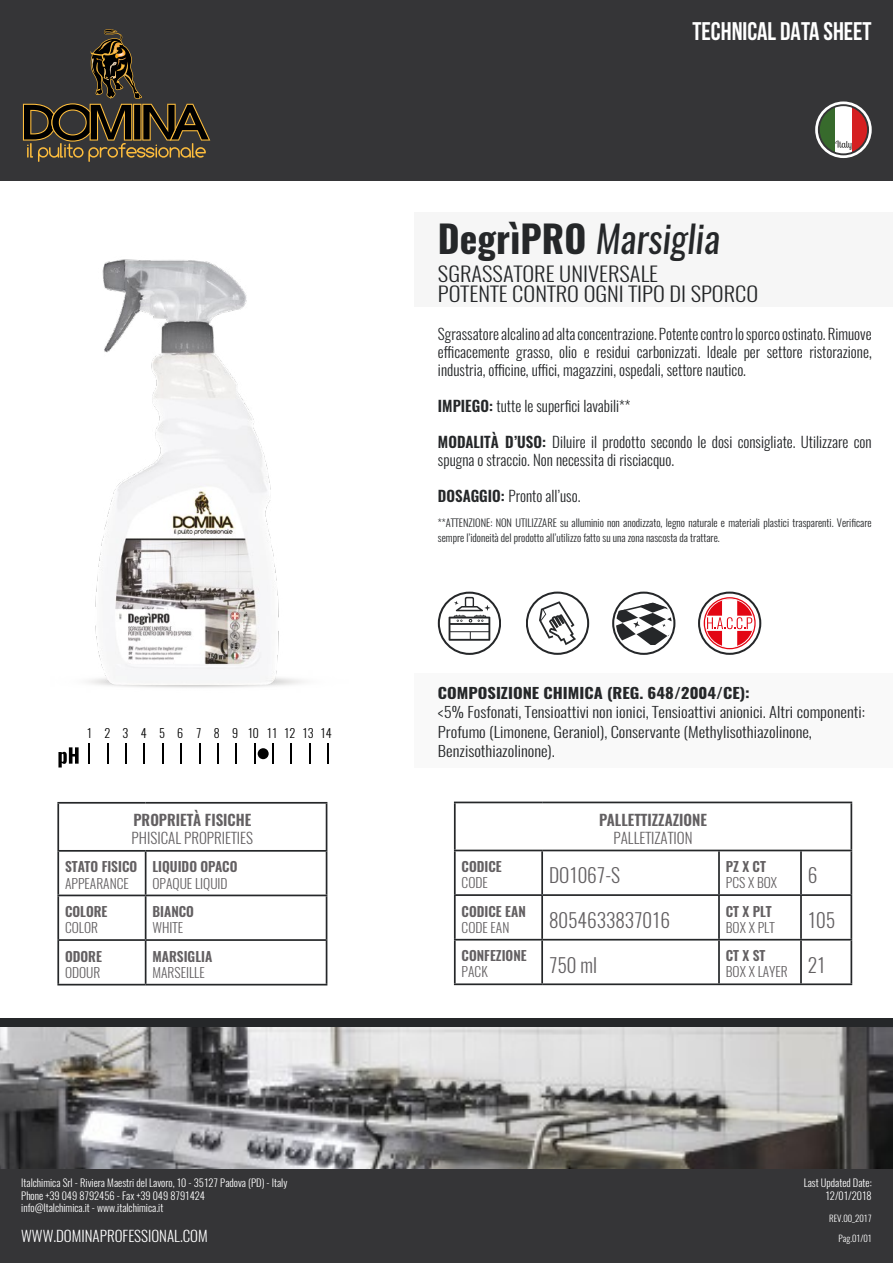
<style>
.page{position:relative;width:893px;height:1263px;background:#fff}
.page>*{position:absolute;margin:0;border:0;box-sizing:border-box;transform-origin:0 0}
.t1{font:italic 37.5px "Oswald";color:#252729}
.t2{font:700 25.5px "Bebas Neue";color:#fff}
.t3{font:300 20.25px/19.5px "Oswald";color:#252729;scale:1.11 1}
.t4{font:300 19.5px "Oswald";color:#636062}
.t5{font:300 15px/18px "Oswald";color:#252729;text-align:justify}
.t6{font:600 15px "Oswald";color:#636062}
.t7{font:300 15px "Oswald";color:#636062}
.t8{font:300 15px "Oswald";color:#fff}
.t9{font:300 14.85px/19.5px "Oswald";color:#252729;scale:1.11 1}
.t10{font:700 14.85px "Oswald";color:#252729;scale:1.11 1}
.t11{font:300 13.5px/16.2px "Oswald";color:#636062}
.t12{font:600 13.5px "Oswald";color:#636062}
.t13{font:300 12.15px "Oswald";letter-spacing:.285em;color:#000}
.t14{font:300 10.5px/15px "Oswald";color:#252729}
.t15{font:300 10.5px/12.6px "Oswald";color:#fff}
.t16{font:300 9px "Oswald";color:#fff}
.s1{font-weight:700;font-style:normal}
.s2{font-weight:600}
</style>
<div class="page">
<div style="left:415px;top:213px;width:478px;height:94px;background:#f6f6f6"></div>
<div style="left:415px;top:673px;width:478px;height:94px;background:#f6f6f6"></div>
<img style="left:0;top:1027px;width:893px;height:142px">
<div style="left:0;top:1018px;width:893px;height:9px;background:#252729"></div>
<div style="left:0;top:1169px;width:893px;height:94px;background:#353537"></div>
<div style="left:0;top:0;width:893px;height:181px;background:#353537"></div>
<svg style="left:23px;top:29px;width:187px;height:133px"></svg>
<hr style="left:57px;top:802px;width:89px;height:2px;background:#252729">
<hr style="left:57px;top:804px;width:2px;height:46px;background:#252729">
<hr style="left:146px;top:802px;width:181px;height:2px;background:#252729">
<hr style="left:326px;top:804px;width:1px;height:46px;background:#252729">
<hr style="left:57px;top:850px;width:89px;height:2px;background:#252729">
<hr style="left:57px;top:852px;width:2px;height:42px;background:#252729">
<hr style="left:146px;top:850px;width:181px;height:2px;background:#252729">
<hr style="left:145px;top:852px;width:1px;height:42px;background:#252729">
<hr style="left:326px;top:852px;width:1px;height:42px;background:#252729">
<hr style="left:57px;top:894px;width:89px;height:2px;background:#252729">
<hr style="left:57px;top:896px;width:2px;height:43px;background:#252729">
<hr style="left:146px;top:894px;width:181px;height:2px;background:#252729">
<hr style="left:145px;top:896px;width:1px;height:43px;background:#252729">
<hr style="left:326px;top:896px;width:1px;height:43px;background:#252729">
<hr style="left:57px;top:939px;width:89px;height:2px;background:#252729">
<hr style="left:57px;top:941px;width:2px;height:43px;background:#252729">
<hr style="left:146px;top:939px;width:181px;height:2px;background:#252729">
<hr style="left:145px;top:941px;width:1px;height:43px;background:#252729">
<hr style="left:326px;top:941px;width:1px;height:43px;background:#252729">
<hr style="left:57px;top:984px;width:89px;height:1px;background:#252729">
<hr style="left:146px;top:984px;width:181px;height:1px;background:#252729">
<hr style="left:454px;top:801px;width:88px;height:2px;background:#252729">
<hr style="left:454px;top:803px;width:2px;height:47px;background:#252729">
<hr style="left:542px;top:801px;width:177px;height:2px;background:#252729">
<hr style="left:719px;top:801px;width:82px;height:2px;background:#252729">
<hr style="left:801px;top:801px;width:51px;height:2px;background:#252729">
<hr style="left:850px;top:803px;width:2px;height:47px;background:#252729">
<hr style="left:454px;top:850px;width:88px;height:1px;background:#252729">
<hr style="left:454px;top:851px;width:2px;height:43px;background:#252729">
<hr style="left:542px;top:850px;width:177px;height:1px;background:#252729">
<hr style="left:541px;top:851px;width:2px;height:43px;background:#252729">
<hr style="left:719px;top:850px;width:82px;height:1px;background:#252729">
<hr style="left:718px;top:851px;width:2px;height:43px;background:#252729">
<hr style="left:801px;top:850px;width:51px;height:1px;background:#252729">
<hr style="left:800px;top:851px;width:2px;height:43px;background:#252729">
<hr style="left:850px;top:851px;width:2px;height:43px;background:#252729">
<hr style="left:454px;top:894px;width:88px;height:2px;background:#252729">
<hr style="left:454px;top:896px;width:2px;height:43px;background:#252729">
<hr style="left:542px;top:894px;width:177px;height:2px;background:#252729">
<hr style="left:541px;top:896px;width:2px;height:43px;background:#252729">
<hr style="left:719px;top:894px;width:82px;height:2px;background:#252729">
<hr style="left:718px;top:896px;width:2px;height:43px;background:#252729">
<hr style="left:801px;top:894px;width:51px;height:2px;background:#252729">
<hr style="left:800px;top:896px;width:2px;height:43px;background:#252729">
<hr style="left:850px;top:896px;width:2px;height:43px;background:#252729">
<hr style="left:454px;top:939px;width:88px;height:1px;background:#252729">
<hr style="left:454px;top:940px;width:2px;height:43px;background:#252729">
<hr style="left:542px;top:939px;width:177px;height:1px;background:#252729">
<hr style="left:541px;top:940px;width:2px;height:43px;background:#252729">
<hr style="left:719px;top:939px;width:82px;height:1px;background:#252729">
<hr style="left:718px;top:940px;width:2px;height:43px;background:#252729">
<hr style="left:801px;top:939px;width:51px;height:1px;background:#252729">
<hr style="left:800px;top:940px;width:2px;height:43px;background:#252729">
<hr style="left:850px;top:940px;width:2px;height:43px;background:#252729">
<hr style="left:454px;top:983px;width:88px;height:2px;background:#252729">
<hr style="left:542px;top:983px;width:177px;height:2px;background:#252729">
<hr style="left:719px;top:983px;width:82px;height:2px;background:#252729">
<hr style="left:801px;top:983px;width:51px;height:2px;background:#252729">
<svg style="left:815px;top:101px;width:57px;height:57px"></svg>
<svg style="left:58px;top:747px;width:21px;height:20px"></svg>
<svg style="left:89px;top:743px;width:1px;height:20px"></svg>
<svg style="left:126px;top:743px;width:1px;height:20px"></svg>
<svg style="left:162px;top:743px;width:1px;height:20px"></svg>
<svg style="left:199px;top:743px;width:1px;height:20px"></svg>
<svg style="left:236px;top:743px;width:1px;height:20px"></svg>
<svg style="left:272px;top:743px;width:1px;height:20px"></svg>
<svg style="left:309px;top:743px;width:1px;height:20px"></svg>
<svg style="left:327px;top:743px;width:1px;height:20px"></svg>
<svg style="left:107px;top:743px;width:1px;height:20px"></svg>
<svg style="left:144px;top:743px;width:1px;height:20px"></svg>
<svg style="left:181px;top:743px;width:1px;height:20px"></svg>
<svg style="left:217px;top:743px;width:1px;height:20px"></svg>
<svg style="left:254px;top:743px;width:1px;height:20px"></svg>
<svg style="left:291px;top:743px;width:1px;height:20px"></svg>
<div style="left:258px;top:748px;width:11px;height:11px;background:#000;border-radius:50%"></div>
<svg style="left:438px;top:592px;width:63px;height:63px"></svg>
<svg style="left:526px;top:592px;width:63px;height:63px"></svg>
<svg style="left:612px;top:592px;width:63px;height:63px"></svg>
<svg style="left:698px;top:592px;width:63px;height:63px"></svg>
<img style="left:88px;top:259px;width:216px;height:429px">
<h2 class="t2" style="left:692px;top:18px;width:181px">TECHNICAL DATA SHEET</h2>
<h1 class="t1" style="left:438px;top:212px;width:283px"><span class="s1">DegrìPRO</span> Marsiglia</h1>
<h3 class="t3" style="left:438px;top:265px;width:290px">SGRASSATORE UNIVERSALE<br>POTENTE CONTRO OGNI TIPO DI SPORCO</h3>
<p class="t5" style="left:438px;top:324px;width:435px">Sgrassatore alcalino ad alta concentrazione. Potente contro lo sporco ostinato. Rimuove efficacemente grasso, olio e residui carbonizzati. Ideale per settore ristorazione, industria, officine, uffici, magazzini, ospedali, settore nautico.</p>
<p class="t5" style="left:438px;top:396px;width:194px"><span class="s2">IMPIEGO:</span> tutte le superfici lavabili**</p>
<p class="t5" style="left:438px;top:432px;width:435px"><span class="s2">MODALITÀ D’USO:</span> Diluire il prodotto secondo le dosi consigliate. Utilizzare con spugna o straccio. Non necessita di risciacquo.</p>
<p class="t5" style="left:438px;top:486px;width:144px"><span class="s2">DOSAGGIO:</span> Pronto all’uso.</p>
<p class="t14" style="left:438px;top:515px;width:435px">**ATTENZIONE: NON UTILIZZARE su alluminio non anodizzato, legno naturale e materiali plastici trasparenti. Verificare sempre l’idoneità del prodotto all’utilizzo fatto su una zona nascosta da trattare.</p>
<p class="t13" style="left:87px;top:725px;width:246px">1 2 3 4 5 6 7 8 91011121314</p>
<p class="t10" style="left:438px;top:682px;width:282px">COMPOSIZIONE CHIMICA (REG. 648/2004/CE):</p>
<p class="t9" style="left:438px;top:702px;width:386px">&lt;5% Fosfonati, Tensioattivi non ionici, Tensioattivi anionici. Altri componenti:<br>Profumo (Limonene, Geraniol), Conservante (Methylisothiazolinone,<br>Benzisothiazolinone).</p>
<p class="t6" style="left:133px;top:809px;width:119px">PROPRIETÀ FISICHE</p>
<p class="t7" style="left:132px;top:828px;width:123px">PHISICAL PROPRIETIES</p>
<p class="t12" style="left:65px;top:857px;width:74px">STATO FISICO</p>
<p class="t11" style="left:65px;top:875px;width:65px">APPEARANCE</p>
<p class="t12" style="left:152px;top:857px;width:87px">LIQUIDO OPACO</p>
<p class="t11" style="left:152px;top:875px;width:77px">OPAQUE LIQUID</p>
<p class="t6" style="left:599px;top:809px;width:109px">PALLETTIZZAZIONE</p>
<p class="t7" style="left:613px;top:827px;width:81px">PALLETIZATION</p>
<p class="t12" style="left:462px;top:857px;width:42px">CODICE</p>
<p class="t11" style="left:462px;top:875px;width:28px">CODE</p>
<h3 class="t4" style="left:549px;top:862px;width:73px">DO1067-S</h3>
<p class="t12" style="left:726px;top:857px;width:42px">PZ X CT</p>
<p class="t11" style="left:726px;top:875px;width:53px">PCS X BOX</p>
<h3 class="t4" style="left:808px;top:862px;width:11px">6</h3>
<p class="t12" style="left:65px;top:902px;width:44px">COLORE</p>
<p class="t11" style="left:65px;top:920px;width:34px">COLOR</p>
<p class="t12" style="left:152px;top:902px;width:43px">BIANCO</p>
<p class="t11" style="left:152px;top:920px;width:32px">WHITE</p>
<p class="t12" style="left:462px;top:902px;width:66px">CODICE EAN</p>
<p class="t11" style="left:462px;top:919px;width:49px">CODE EAN</p>
<h3 class="t4" style="left:549px;top:907px;width:123px">8054633837016</h3>
<p class="t12" style="left:726px;top:902px;width:47px">CT X PLT</p>
<p class="t11" style="left:726px;top:919px;width:50px">BOX X PLT</p>
<h3 class="t4" style="left:808px;top:907px;width:29px">105</h3>
<p class="t12" style="left:65px;top:947px;width:38px">ODORE</p>
<p class="t11" style="left:65px;top:964px;width:37px">ODOUR</p>
<p class="t12" style="left:152px;top:947px;width:61px">MARSIGLIA</p>
<p class="t11" style="left:152px;top:964px;width:54px">MARSEILLE</p>
<p class="t12" style="left:462px;top:946px;width:67px">CONFEZIONE</p>
<p class="t11" style="left:462px;top:964px;width:28px">PACK</p>
<h3 class="t4" style="left:549px;top:952px;width:49px">750 ml</h3>
<p class="t11" style="left:726px;top:948px;width:101px"><span class="s2">CT X ST<br></span>BOX X LAYER <sup>21</sup></p>
<p class="t15" style="left:21px;top:1176px;width:268px">Italchimica Srl - Riviera Maestri del Lavoro, 10 - 35127 Padova (PD) - Italy<br>Phone +39 049 8792456 - Fax +39 049 8791424<br>info@Italchimica.it - www.italchimica.it</p>
<p class="t15" style="left:804px;top:1175px;width:69px;line-height:13.8px;text-align:right">Last Updated Date:<br>12/01/2018</p>
<p class="t8" style="left:21px;top:1225px;width:188px">WWW.DOMINAPROFESSIONAL.COM</p>
<p class="t16" style="left:839px;top:1232px;width:35px">Pag.01/01</p>
<p class="t16" style="left:829px;top:1212px;width:44px">REV.00_2017</p>
</div>
